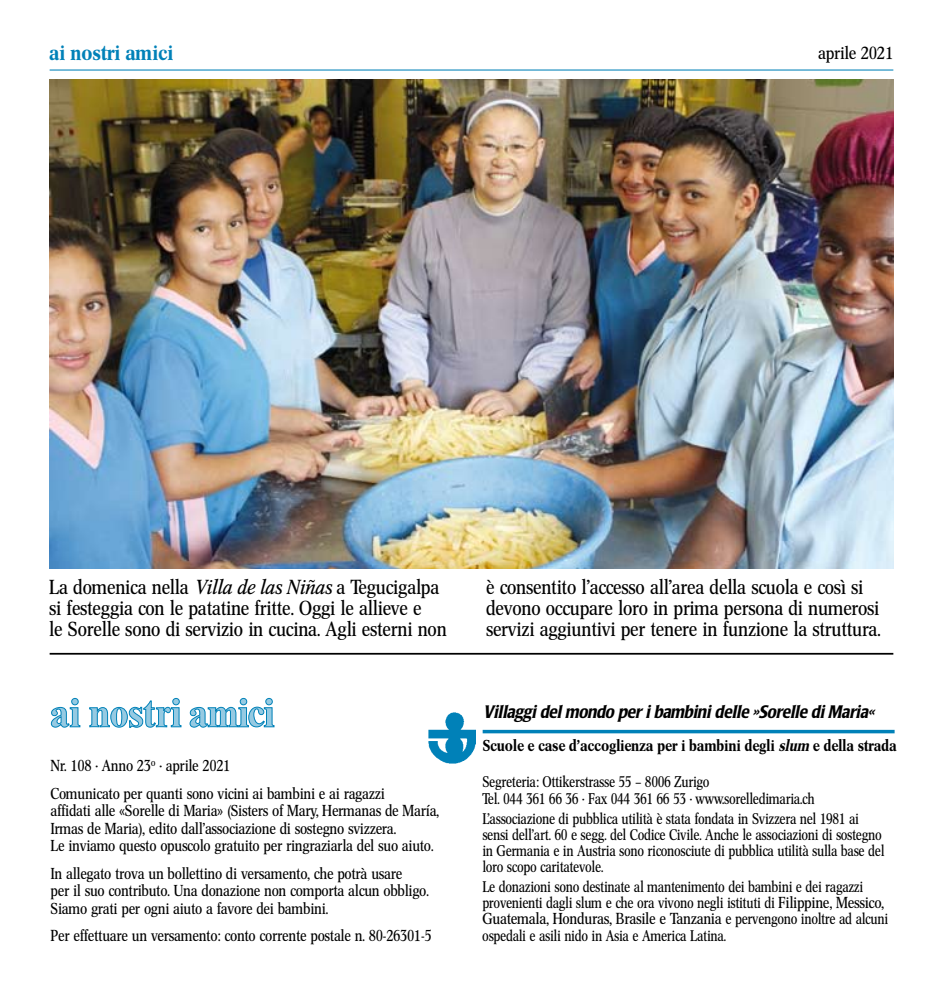
<style>
.page{position:relative;width:943px;height:993px;background:#fff}
.page>*{position:absolute;margin:0;border:0;box-sizing:border-box;transform-origin:0 0}
.t1{font:21px "Cnn Med";color:#0081b8}
.t2{font:20.12px/21px "Cnn Reg";color:#000}
.t3{font:italic 17.85px "Pol Con Med";color:#000}
.t4{font:17.5px "Cnn Reg";color:#000;scale:1.05 1}
.t5{font:15.75px/17.5px "Cnn Reg";color:#000}
.t6{font:15.75px "Cnn Med";color:#000}
.t7{font:15.4px/16.1px "Cnn Reg";color:#000;scale:.95 1}
.s1{font-family:"Cnn Ita"}
.s2{font-style:italic}
.s3{font-size:15.75px}
.s4{font-size:15.4px}
</style>
<div class="page">
<hr style="left:50px;top:652px;width:843px;height:2px;background:#000">
<hr style="left:50px;top:69px;width:843px;height:1px;background:#0081b8">
<img style="left:50px;top:79px;width:843px;height:489px">
<svg style="left:51px;top:697px;width:30px;height:30px"></svg>
<svg style="left:89px;top:697px;width:93px;height:30px"></svg>
<svg style="left:189px;top:697px;width:86px;height:30px"></svg>
<svg style="left:482px;top:729px;width:412px;height:4px;background:#369bc7"></svg>
<img style="left:428px;top:712px;width:47px;height:50px">
<h1 class="t1" style="left:50px;top:40px;width:125px">ai nostri amici</h1>
<p class="t4" style="left:818px;top:43px;width:73px">aprile 2021</p>
<p class="t2" style="left:50px;top:576px;width:399px">La domenica nella <span class="s1">Villa de las Niñas</span> a Tegucigalpa si festeggia con le patatine fritte. Oggi le allieve e<br>le Sorelle sono di servizio in cucina. Agli esterni non</p>
<p class="t2" style="left:486px;top:576px;width:396px">è consentito l’accesso all’area della scuola e così si devono occupare loro in prima persona di numerosi servizi aggiuntivi per tenere in funzione la struttura.</p>
<p class="t3" style="left:483px;top:701px;width:396px">Villaggidelmondo peribambinidelle »Sorelle diMaria«</p>
<p class="t5" style="left:51px;top:752px;width:335px;line-height:27.5px">Nr. 108 · Anno 23<sup>o</sup> · aprile 2021<br>Comunicato per quanti sono vicini ai bambini e ai ragazzi</p>
<p class="t5" style="left:51px;top:802px;width:390px">affidati alle «Sorelle di Maria» (Sisters of Mary, Hermanas de María,<br>Irmas de Maria), edito dall’associazione di sostegno svizzera.<br>Le inviamo questo opuscolo gratuito per ringraziarla del suo aiuto.</p>
<p class="t5" style="left:51px;top:864px;width:379px">In allegato trova un bollettino di versamento, che potrà usare<br>per il suo contributo. Una donazione non comporta alcun obbligo.<br>Siamo grati per ogni aiuto a favore dei bambini.</p>
<p class="t5" style="left:51px;top:926px;width:382px">Per effettuare un versamento: conto corrente postale n. 80-26301-5</p>
<p class="t6" style="left:482px;top:736px;width:415px">Scuole e case d’accoglienza per i bambini degli <span class="s2">slum</span> e della strada</p>
<p class="t7" style="left:482px;top:773px;width:351px">Segreteria: Ottikerstrasse 55 – 8006 Zurigo<br>Tel. 044 361 66 36 · Fax 044 361 66 53 · www.sorelledimaria.ch</p>
<p class="t7" style="left:482px;top:810px;width:424px">L’associazione di pubblica utilità è stata fondata in Svizzera nel 1981 ai sensi dell’art. 60 e segg. del Codice Civile. Anche le associazioni di sostegno in Germania e in Austria sono riconosciute di pubblica utilità sulla base del loro scopo caritatevole.</p>
<p class="t7" style="left:482px;top:878px;width:424px">Le donazioni sono destinate al mantenimento dei bambini e dei ragazzi provenienti dagli slum e che ora vivono negli istituti di <span class="s3">Filippine, Messico,</span></p>
<p class="t5" style="left:482px;top:910px;width:407px">Guatemala, Honduras, Brasile e Tanzania <span class="s4">e pervengono inoltre ad alcuni</span></p>
<p class="t7" style="left:482px;top:927px;width:258px">ospedali e asili nido in Asia e America Latina.</p>
</div>
